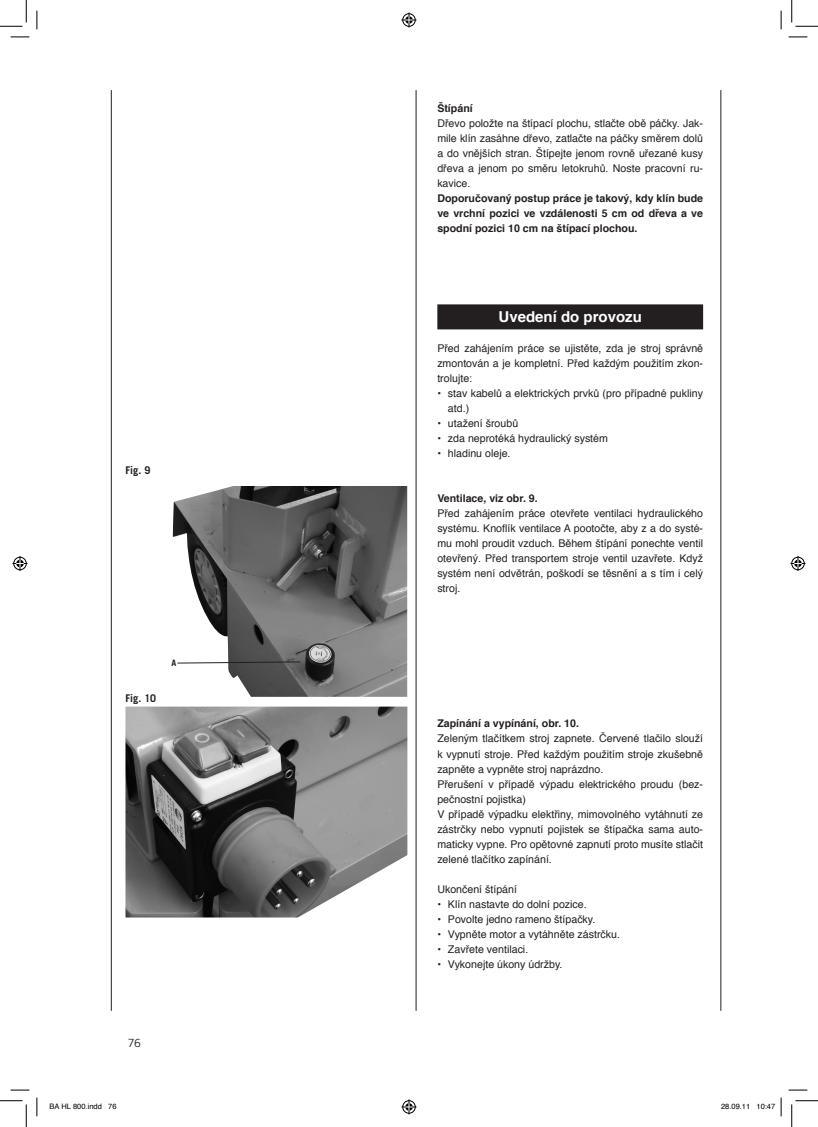
<style>
.page{position:relative;width:818px;height:1127px;background:#fff}
.page>*{position:absolute;margin:0;border:0;box-sizing:border-box;transform-origin:0 0}
.t1{font:700 15px "Helvetica";color:#fff}
.t2{font:11.25px "Trade Gothic";color:#231f20}
.t3{font:10.62px/15px "Helvetica";color:#231f20;text-align:justify}
.t4{font:700 10.62px/15px "Helvetica";color:#231f20;text-align:justify}
.t5{font:700 10.62px "Trade Gothic";color:#231f20}
.t6{font:700 8.75px "Trade Gothic";color:#231f20}
.t7{font:7.5px "Helvetica";color:#000}
</style>
<div class="page">
<hr style="left:111px;top:90px;width:1px;height:920px;background:#231f20">
<hr style="left:416px;top:90px;width:1px;height:920px;background:#231f20">
<hr style="left:721px;top:90px;width:1px;height:920px;background:#231f20">
<div style="left:437px;top:304px;width:266px;height:25px;background:#231f20"></div>
<img style="left:125px;top:706px;width:282px;height:211px">
<img style="left:172px;top:486px;width:235px;height:210px">
<svg style="left:177px;top:661px;width:124px;height:2px"></svg>
<svg style="left:11px;top:36px;width:18px;height:2px"></svg>
<svg style="left:788px;top:36px;width:19px;height:2px"></svg>
<svg style="left:11px;top:1089px;width:18px;height:1px"></svg>
<svg style="left:788px;top:1089px;width:19px;height:1px"></svg>
<svg style="left:36px;top:11px;width:2px;height:18px"></svg>
<svg style="left:36px;top:1097px;width:2px;height:18px"></svg>
<svg style="left:780px;top:11px;width:2px;height:18px"></svg>
<svg style="left:0;top:0;width:27px;height:27px"></svg>
<svg style="left:0;top:1100px;width:27px;height:26px"></svg>
<svg style="left:791px;top:0;width:27px;height:27px"></svg>
<svg style="left:791px;top:1100px;width:27px;height:26px"></svg>
<svg style="left:401px;top:13px;width:15px;height:15px"></svg>
<svg style="left:401px;top:1099px;width:15px;height:15px"></svg>
<svg style="left:13px;top:556px;width:15px;height:15px"></svg>
<svg style="left:790px;top:556px;width:15px;height:15px"></svg>
<svg style="left:780px;top:1097px;width:2px;height:18px"></svg>
<p class="t5" style="left:125px;top:464px;width:26px">Fig. 9</p>
<p class="t5" style="left:125px;top:691px;width:32px">Fig. 10</p>
<p class="t6" style="left:172px;top:657px;width:6px">A</p>
<p class="t2" style="left:128px;top:1035px;width:15px">76</p>
<p class="t4" style="left:437px;top:101px;width:37px">Štípání</p>
<p class="t3" style="left:437px;top:116px;width:267px">Dřevo položte na štípací plochu, stlačte obě páčky. Jak&shy;mile klín zasáhne dřevo, zatlačte na páčky směrem dolů a do vnějších stran. Štípejte jenom rovně uřezané kusy dřeva a jenom po směru letokruhů. Noste pracovní ru&shy;kavice.</p>
<p class="t4" style="left:437px;top:191px;width:267px">Doporučovaný postup práce je takový, kdy klín bude ve vrchní pozici ve vzdálenosti 5 cm od dřeva a ve spodní pozici 10 cm na štípací plochou.</p>
<h1 class="t1" style="left:498px;top:304px;width:145px">Uvedení do provozu</h1>
<p class="t3" style="left:437px;top:341px;width:267px">Před zahájením práce se ujistěte, zda je stroj správně zmontován a je kompletní. Před každým použitím zkon&shy;trolujte:</p>
<p class="t3" style="left:448px;top:386px;width:257px;text-indent:-11px">• stav kabelů a elektrických prvků (pro případné pukliny atd.)</p>
<p class="t3" style="left:437px;top:416px;width:82px">• utažení šroubů</p>
<p class="t3" style="left:437px;top:431px;width:172px">• zda neprotéká hydraulický systém</p>
<p class="t3" style="left:437px;top:446px;width:75px">• hladinu oleje.</p>
<p class="t4" style="left:437px;top:491px;width:102px">Ventilace, viz obr. 9.</p>
<p class="t3" style="left:437px;top:506px;width:267px">Před zahájením práce otevřete ventilaci hydraulického systému. Knoflík ventilace A pootočte, aby z a do systé&shy;mu mohl proudit vzduch. Během štípání ponechte ventil otevřený. Před transportem stroje ventil uzavřete. Když systém není odvětrán, poškodí se těsnění a s tím i celý stroj.</p>
<p class="t4" style="left:437px;top:716px;width:143px">Zapínání a vypínání, obr. 10.</p>
<p class="t3" style="left:437px;top:731px;width:267px;text-align:left">Zeleným tlačítkem stroj zapnete. Červené tlačilo slouží k vypnutí stroje. Před každým použitím stroje zkušebně zapněte a vypněte stroj naprázdno.<br>Přerušení v případě výpadu elektrického proudu (bez&shy;pečnostní pojistka)<br>V případě výpadku elektřiny, mimovolného vytáhnutí ze zástrčky nebo vypnutí pojistek se štípačka sama auto&shy;maticky vypne. Pro opětovné zapnutí proto musíte stlačit zelené tlačítko zapínání.</p>
<p class="t3" style="left:437px;top:881px;width:81px">Ukončení štípání</p>
<p class="t3" style="left:437px;top:896px;width:151px">• Klín nastavte do dolní pozice.</p>
<p class="t3" style="left:437px;top:911px;width:160px">• Povolte jedno rameno štípačky.</p>
<p class="t3" style="left:437px;top:926px;width:184px">• Vypněte motor a vytáhněte zástrčku.</p>
<p class="t3" style="left:437px;top:941px;width:92px">• Zavřete ventilaci.</p>
<p class="t3" style="left:437px;top:956px;width:127px">• Vykonejte úkony údržby.</p>
<p class="t7" style="left:49px;top:1100px;width:69px">BA HL 800.indd 76</p>
<p class="t7" style="left:721px;top:1100px;width:56px">28.09.11 10:47</p>
</div>
